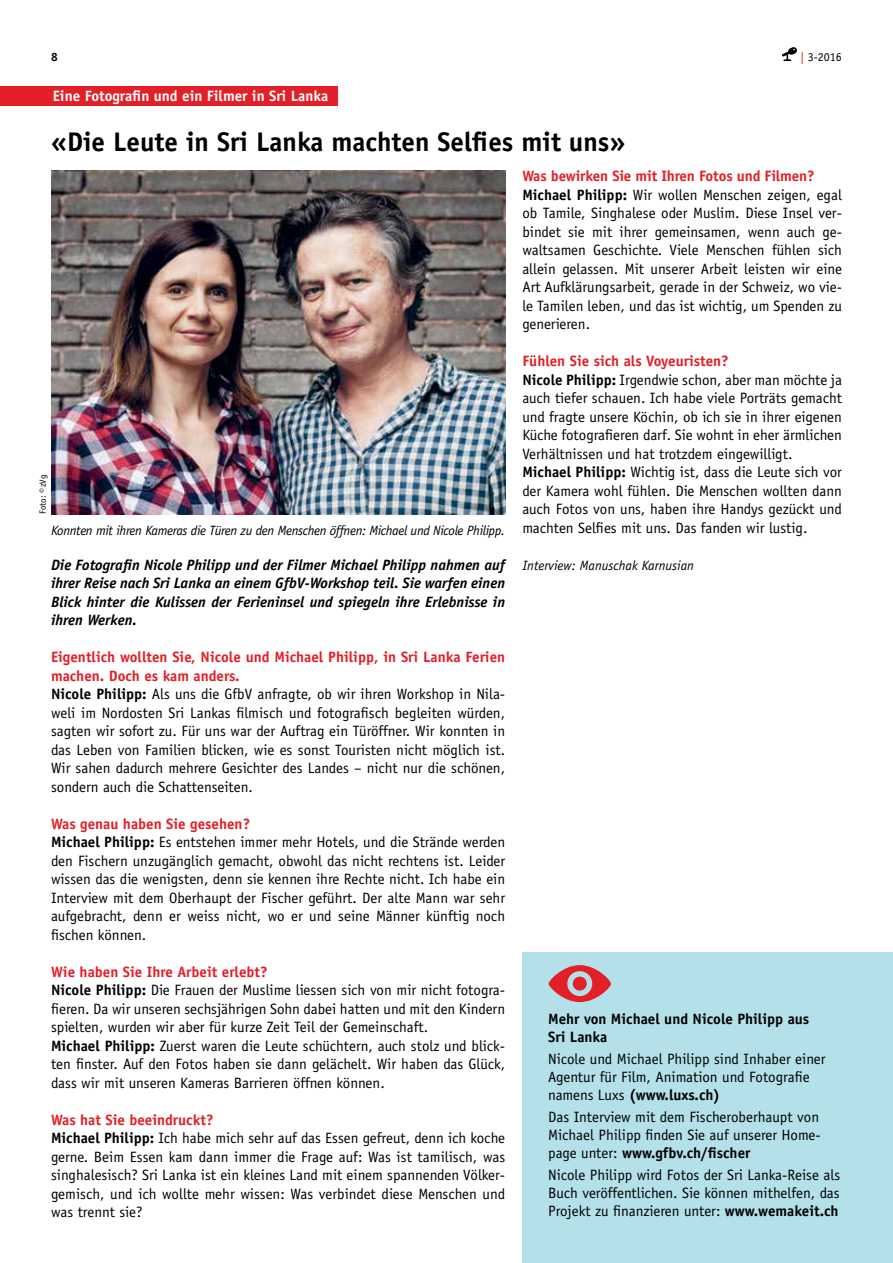
<style>
.page{position:relative;width:893px;height:1263px;background:#fff}
.page>*{position:absolute;margin:0;border:0;box-sizing:border-box;transform-origin:0 0}
.t1{font:700 27px "Officina Sans Std";color:#000}
.t2{font:15px/18.5px "Officina Sans Std";color:#000}
.t3{font:italic 700 15px/18.5px "Officina Sans Std";color:#000;text-align:justify}
.t4{font:700 15px/18px "Officina Sans Std";color:#000}
.t5{font:700 15px "Officina Sans Std";color:#fff}
.t6{font:italic 13.5px "Officina Sans Std";letter-spacing:-.025em;color:#000}
.t7{font:italic 13.5px "Officina Sans Std";color:#000}
.t8{font:12px "Officina Sans Std";color:#000}
.t9{font:700 12px "Officina Sans Std";color:#000}
.t10{font:9px "Officina Sans Std";color:#000}
.s1{color:#e31f27}
.s2{font-weight:700;color:#e31f27}
.s3{font-weight:700}
</style>
<div class="page">
<img style="left:51px;top:170px;width:454px;height:344px">
<div style="left:0;top:87px;width:337px;height:19px;background:#e31f27"></div>
<div style="left:522px;top:952px;width:371px;height:311px;background:#b4e1e9"></div>
<svg style="left:548px;top:965px;width:63px;height:37px"></svg>
<div style="left:573px;top:976px;width:14px;height:15px;background:#e31f27;border-radius:50%"></div>
<svg style="left:782px;top:47px;width:15px;height:14px"></svg>
<p class="t9" style="left:51px;top:49px;width:8px">8</p>
<p class="t8" style="left:800px;top:50px;width:43px"><span class="s1">|</span> 3-2016</p>
<p class="t5" style="left:53px;top:87px;width:277px">Eine Fotografin und ein Filmer in Sri Lanka</p>
<h1 class="t1" style="left:51px;top:125px;width:576px">«Die Leute in Sri Lanka machten Selfies mit uns»</h1>
<p class="t10" style="left:38px;top:514px;width:41px;rotate:-90deg">Foto: ©zVg</p>
<p class="t6" style="left:51px;top:522px;width:456px">Konnten mit ihren Kameras die Türen zu den Menschen öffnen: Michael und Nicole Philipp.</p>
<p class="t3" style="left:51px;top:555px;width:456px">Die Fotografin Nicole Philipp und der Filmer Michael Philipp nahmen auf ihrer Reise nach Sri Lanka an einem GfbV-Workshop teil. Sie warfen einen Blick hinter die Kulissen der Ferieninsel und spiegeln ihre Erlebnisse in ihren Werken.</p>
<p class="t2" style="left:51px;top:648px;width:456px"><span class="s2">Eigentlich wollten Sie, Nicole und Michael Philipp, in Sri Lanka Ferien machen. Doch es kam anders.<br></span><span class="s3">Nicole Philipp:</span> Als uns die GfbV anfragte, ob wir ihren Workshop in Nila&shy;weli im Nordosten Sri Lankas filmisch und fotografisch begleiten würden, sagten wir sofort zu. Für uns war der Auftrag ein Türöffner. Wir konnten in das Leben von Familien blicken, wie es sonst Touristen nicht möglich ist.<br>Wir sahen dadurch mehrere Gesichter des Landes – nicht nur die schönen, sondern auch die Schattenseiten.</p>
<p class="t2" style="left:51px;top:814px;width:456px"><span class="s2">Was genau haben Sie gesehen?<br></span><span class="s3">Michael Philipp:</span> Es entstehen immer mehr Hotels, und die Strände werden den Fischern unzugänglich gemacht, obwohl das nicht rechtens ist. Leider wissen das die wenigsten, denn sie kennen ihre Rechte nicht. Ich habe ein Interview mit dem Oberhaupt der Fischer geführt. Der alte Mann war sehr aufgebracht, denn er weiss nicht, wo er und seine Männer künftig noch fischen können.</p>
<p class="t2" style="left:51px;top:962px;width:456px"><span class="s2">Wie haben Sie Ihre Arbeit erlebt?<br></span><span class="s3">Nicole Philipp:</span> Die Frauen der Muslime liessen sich von mir nicht fotogra&shy;fieren. Da wir unseren sechsjährigen Sohn dabei hatten und mit den Kindern spielten, wurden wir aber für kurze Zeit Teil der Gemeinschaft.<br><span class="s3">Michael Philipp:</span> Zuerst waren die Leute schüchtern, auch stolz und blick&shy;ten finster. Auf den Fotos haben sie dann gelächelt. Wir haben das Glück, dass wir mit unseren Kameras Barrieren öffnen können.</p>
<p class="t2" style="left:51px;top:1110px;width:456px"><span class="s2">Was hat Sie beeindruckt?<br></span><span class="s3">Michael Philipp:</span> Ich habe mich sehr auf das Essen gefreut, denn ich koche gerne. Beim Essen kam dann immer die Frage auf: Was ist tamilisch, was singhalesisch? Sri Lanka ist ein kleines Land mit einem spannenden Völker&shy;gemisch, und ich wollte mehr wissen: Was verbindet diese Menschen und was trennt sie?</p>
<p class="t2" style="left:522px;top:167px;width:321px"><span class="s2">Was bewirken Sie mit Ihren Fotos und Filmen?<br></span><span class="s3">Michael Philipp:</span> Wir wollen Menschen zeigen, egal ob Tamile, Singhalese oder Muslim. Diese Insel ver&shy;bindet sie mit ihrer gemeinsamen, wenn auch ge&shy;waltsamen Geschichte. Viele Menschen fühlen sich allein gelassen. Mit unserer Arbeit leisten wir eine Art Aufklärungsarbeit, gerade in der Schweiz, wo vie&shy;le Tamilen leben, und das ist wichtig, um Spenden zu generieren.</p>
<p class="t2" style="left:522px;top:352px;width:321px"><span class="s2">Fühlen Sie sich als Voyeuristen?<br></span><span class="s3">Nicole Philipp:</span> Irgendwie schon, aber man möchte ja auch tiefer schauen. Ich habe viele Porträts gemacht und fragte unsere Köchin, ob ich sie in ihrer eigenen Küche fotografieren darf. Sie wohnt in eher ärmlichen Verhältnissen und hat trotzdem eingewilligt.<br><span class="s3">Michael Philipp:</span> Wichtig ist, dass die Leute sich vor der Kamera wohl fühlen. Die Menschen wollten dann auch Fotos von uns, haben ihre Handys gezückt und machten Selfies mit uns. Das fanden wir lustig.</p>
<p class="t7" style="left:522px;top:557px;width:173px">Interview: Manuschak Karnusian</p>
<p class="t4" style="left:548px;top:1009px;width:263px">Mehr von Michael und Nicole Philipp aus<br>Sri Lanka</p>
<p class="t2" style="left:548px;top:1050px;width:279px;line-height:18px">Nicole und Michael Philipp sind Inhaber einer<br>Agentur für Film, Animation und Fotografie namens Luxs <span class="s3">(www.luxs.ch)</span></p>
<p class="t2" style="left:548px;top:1108px;width:274px;line-height:18px;text-align:justify">Das Interview mit dem Fischeroberhaupt von Michael Philipp finden Sie auf unserer Home&shy;page unter: <span class="s3">www.gfbv.ch/fischer</span></p>
<p class="t2" style="left:548px;top:1166px;width:293px;line-height:18px;text-align:justify">Nicole Philipp wird Fotos der Sri Lanka-Reise als Buch veröffentlichen. Sie können mithelfen, das Projekt zu finanzieren unter: <span class="s3">www.wemakeit.ch</span></p>
</div>
